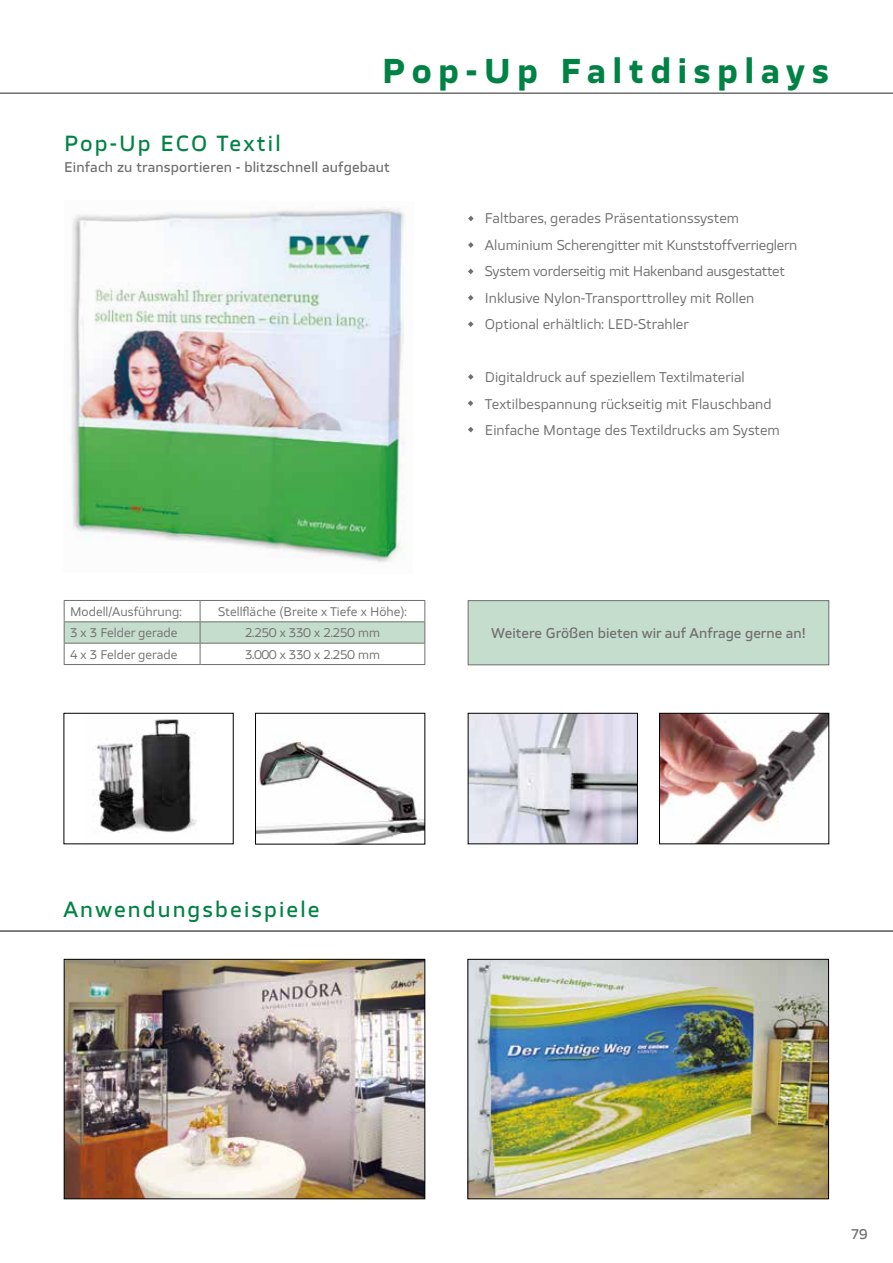
<style>
.page{position:relative;width:893px;height:1263px;background:#fff}
.page>*{position:absolute;margin:0;border:0;box-sizing:border-box;transform-origin:0 0}
.t1{font:700 33px "TT Severs";letter-spacing:.2em;color:#008244}
.t2{font:500 21px "TT Severs";letter-spacing:.1em;color:#008244}
.t3{font:13.5px/26.5px "TT Severs";color:#706f6f}
.t4{font:500 13.5px "TT Severs";letter-spacing:.01em;color:#706f6f}
.t5{font:12px "TT Severs";color:#706f6f}
</style>
<div class="page">
<hr style="left:0;top:92px;width:893px;height:2px;background:#706f6f">
<hr style="left:0;top:931px;width:893px;height:1px;background:#000">
<svg style="left:64px;top:600px;width:361px;height:64px"></svg>
<hr style="left:64px;top:664px;width:136px;height:1px;background:#706f6f">
<hr style="left:200px;top:664px;width:225px;height:1px;background:#706f6f">
<img style="left:71px;top:208px;width:334px;height:355px">
<img style="left:469px;top:961px;width:358px;height:236px">
<div style="left:467px;top:959px;width:362px;height:240px;border:1px solid #000"></div>
<img style="left:470px;top:715px;width:166px;height:127px">
<div style="left:468px;top:713px;width:170px;height:131px;border:1px solid #000"></div>
<img style="left:661px;top:715px;width:166px;height:127px">
<div style="left:659px;top:713px;width:170px;height:131px;border:1px solid #000"></div>
<img style="left:66px;top:961px;width:357px;height:236px">
<div style="left:64px;top:959px;width:361px;height:240px;border:1px solid #000"></div>
<img style="left:93px;top:719px;width:104px;height:114px">
<svg style="left:468px;top:242px;width:6px;height:6px"></svg>
<svg style="left:468px;top:269px;width:5px;height:5px"></svg>
<svg style="left:468px;top:295px;width:5px;height:6px"></svg>
<svg style="left:468px;top:321px;width:5px;height:6px"></svg>
<svg style="left:468px;top:216px;width:6px;height:5px"></svg>
<svg style="left:468px;top:374px;width:5px;height:6px"></svg>
<svg style="left:468px;top:400px;width:5px;height:6px"></svg>
<svg style="left:468px;top:427px;width:5px;height:5px"></svg>
<img style="left:257px;top:742px;width:166px;height:100px">
<div style="left:255px;top:713px;width:170px;height:131px;border:1px solid #000"></div>
<div style="left:468px;top:601px;width:361px;height:64px;background:#c5ddcc"></div>
<div style="left:468px;top:600px;width:361px;height:65px;border:1px solid #706f6f"></div>
<h1 class="t1" style="left:382px;top:49px;width:448px">Pop-Up Faltdisplays</h1>
<h2 class="t2" style="left:64px;top:130px;width:218px">Pop-Up ECO Textil</h2>
<p class="t4" style="left:64px;top:159px;width:327px">Einfach zu transportieren - blitzschnell aufgebaut</p>
<p class="t5" style="left:70px;top:604px;width:113px">Modell/Ausführung:</p>
<p class="t5" style="left:218px;top:604px;width:190px">Stellfläche (Breite x Tiefe x Höhe):</p>
<p class="t5" style="left:70px;top:625px;width:109px">3 x 3 Felder gerade</p>
<p class="t5" style="left:245px;top:625px;width:136px">2.250 x 330 x 2.250 mm</p>
<p class="t5" style="left:70px;top:646px;width:109px">4 x 3 Felder gerade</p>
<p class="t5" style="left:245px;top:646px;width:136px">3.000 x 330 x 2.250 mm</p>
<p class="t3" style="left:485px;top:205px;width:314px">Faltbares, gerades Präsentationssystem Aluminium Scherengitter mit Kunststoffverrieglern System vorderseitig mit Hakenband ausgestattet Inklusive Nylon-Transporttrolley mit Rollen Optional erhältlich: LED-Strahler</p>
<p class="t3" style="left:485px;top:364px;width:296px">Digitaldruck auf speziellem Textilmaterial<br>Textilbespannung rückseitig mit Flauschband<br>Einfache Montage des Textildrucks am System</p>
<p class="t4" style="left:491px;top:624px;width:316px">Weitere Größen bieten wir auf Anfrage gerne an!</p>
<h2 class="t2" style="left:64px;top:896px;width:258px">Anwendungsbeispiele</h2>
<p class="t4" style="left:851px;top:1225px;width:18px">79</p>
</div>
